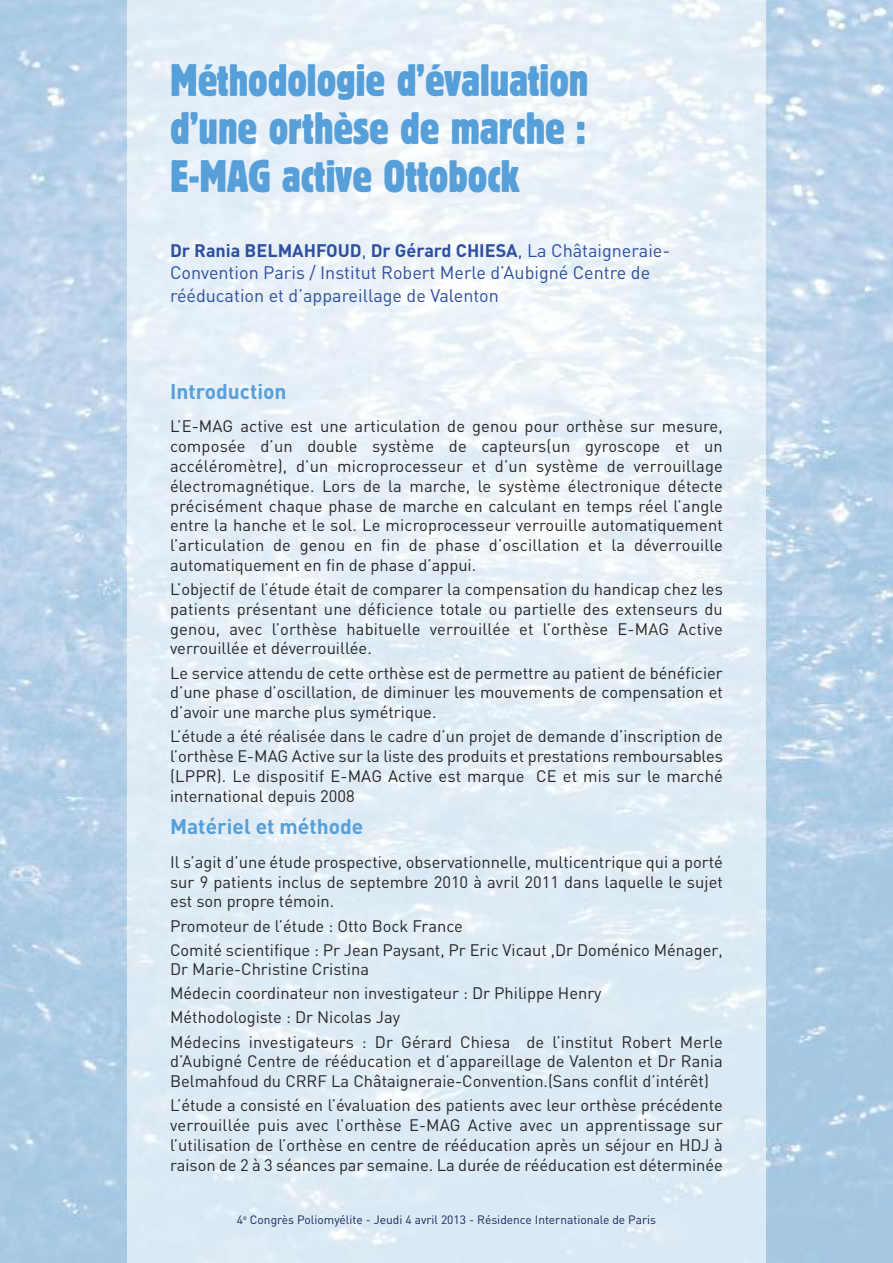
<style>
.page{position:relative;width:893px;height:1263px;background:#fff}
.page>*{position:absolute;margin:0;border:0;box-sizing:border-box;transform-origin:0 0}
.t1{font:condensed 45px/48px "Block BE";color:#579fd9;text-align:justify;scale:.95 1}
.t2{font:700 21px "DIN";color:#579fd9}
.t3{font:18px/22.5px "DIN";color:#2d4f9f}
.t4{font:16.5px/19.8px "DIN";color:#272627;text-align:justify}
.t5{font:12px "DIN";color:#18265e}
.s1{font-weight:700}
</style>
<div class="page">
<img style="left:0;top:0;width:893px;height:1263px">
<h1 class="t1" style="left:170px;top:56px;width:442px">Méthodologie d’évaluation d’une orthèse de marche :<br>E-MAG active Ottobock</h1>
<p class="t3" style="left:170px;top:239px;width:501px"><span class="s1">Dr Rania BELMAHFOUD</span>, <span class="s1">Dr Gérard CHIESA</span>, La Châtaigneraie-<br>Convention Paris / Institut Robert Merle d’Aubigné Centre de rééducation et d’appareillage de Valenton</p>
<p class="t2" style="left:170px;top:379px;width:118px">Introduction</p>
<p class="t4" style="left:170px;top:417px;width:554px">L’E-MAG active est une articulation de genou pour orthèse sur mesure, composée d’un double système de capteurs(un gyroscope et un accéléromètre), d’un microprocesseur et d’un système de verrouillage électromagnétique. Lors de la marche, le système électronique détecte précisément chaque phase de marche en calculant en temps réel l’angle entre la hanche et le sol. Le microprocesseur verrouille automatiquement l’articulation de genou en fin de phase d’oscillation et la déverrouille automatiquement en fin de phase d’appui.</p>
<p class="t4" style="left:170px;top:579px;width:554px">L’objectif de l’étude était de comparer la compensation du handicap chez les patients présentant une déficience totale ou partielle des extenseurs du genou, avec l’orthèse habituelle verrouillée et l’orthèse E-MAG Active verrouillée et déverrouillée.</p>
<p class="t4" style="left:170px;top:663px;width:554px">Le service attendu de cette orthèse est de permettre au patient de bénéficier d’une phase d’oscillation, de diminuer les mouvements de compensation et d’avoir une marche plus symétrique.</p>
<p class="t4" style="left:170px;top:727px;width:554px">L’étude a été réalisée dans le cadre d’un projet de demande d’inscription de l’orthèse E-MAG Active sur la liste des produits et prestations remboursables (LPPR). Le dispositif E-MAG Active est marque CE et mis sur le marché international depuis 2008</p>
<p class="t2" style="left:170px;top:814px;width:195px">Matériel et méthode</p>
<p class="t4" style="left:170px;top:852px;width:554px">Il s’agit d’une étude prospective, observationnelle, multicentrique qui a porté sur 9 patients inclus de septembre 2010 à avril 2011 dans laquelle le sujet est son propre témoin.</p>
<p class="t4" style="left:170px;top:914px;width:554px;line-height:24px">Promoteur de l’étude : Otto Bock France<br>Comité scientifique : Pr Jean Paysant, Pr Eric Vicaut ,Dr Doménico Ménager,</p>
<p class="t4" style="left:170px;top:958px;width:554px;line-height:24px;text-align:left">Dr Marie-Christine Cristina<br>Médecin coordinateur non investigateur : Dr Philippe Henry<br>Méthodologiste : Dr Nicolas Jay<br>Médecins investigateurs : Dr Gérard Chiesa de l’institut Robert Merle</p>
<p class="t4" style="left:170px;top:1052px;width:554px">d’Aubigné Centre de rééducation et d’appareillage de Valenton et Dr Rania<br>Belmahfoud du CRRF La Châtaigneraie-Convention.(Sans conflit d’intérêt)</p>
<p class="t4" style="left:170px;top:1095px;width:554px">L’étude a consisté en l’évaluation des patients avec leur orthèse précédente verrouillée puis avec l’orthèse E-MAG Active avec un apprentissage sur l’utilisation de l’orthèse en centre de rééducation après un séjour en HDJ à raison de 2 à 3 séances par semaine. La durée de rééducation est déterminée</p>
<p class="t5" style="left:237px;top:1212px;width:421px">4<sup>e</sup> Congrès Poliomyélite - Jeudi 4 avril 2013 - Résidence Internationale de Paris</p>
</div>
